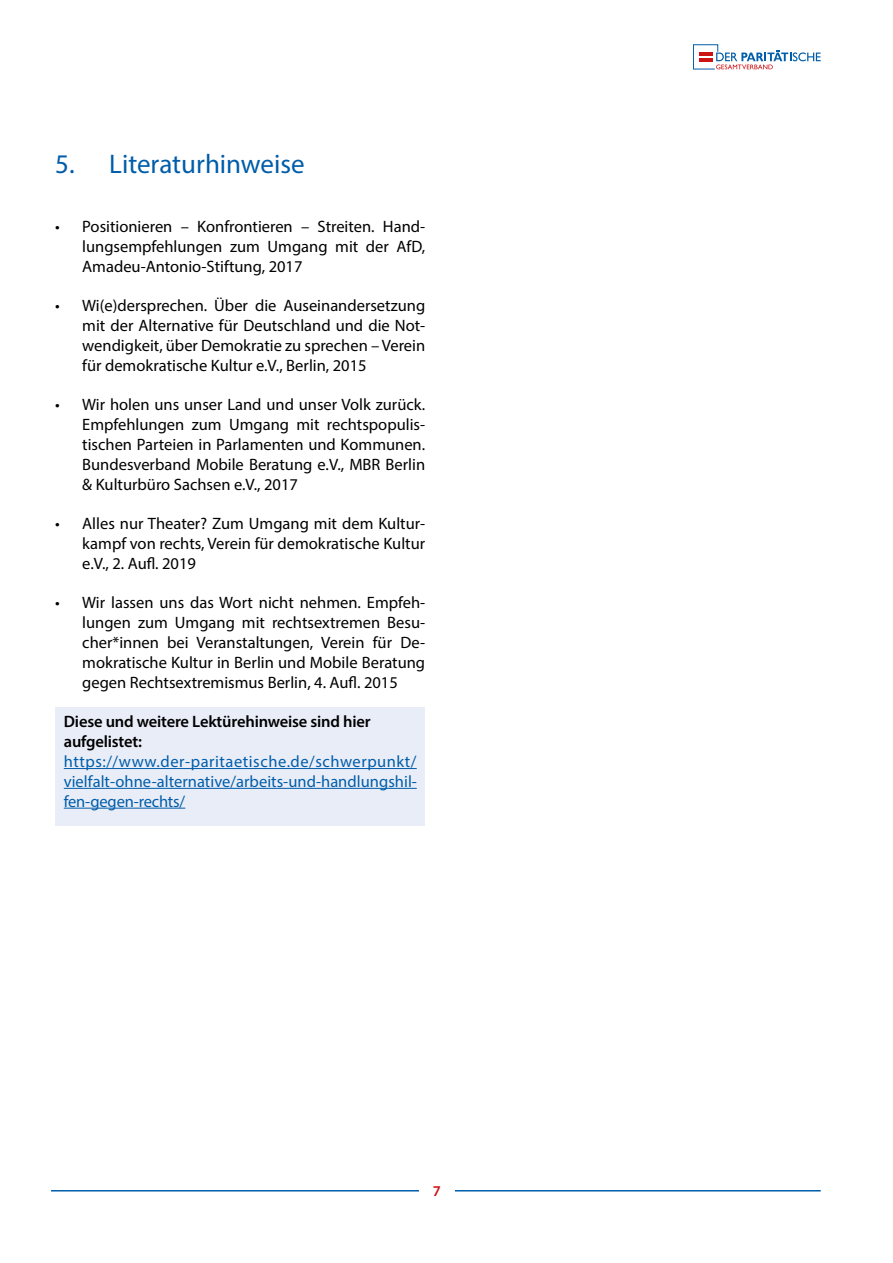
<style>
.page{position:relative;width:893px;height:1263px;background:#fff}
.page>*{position:absolute;margin:0;border:0;box-sizing:border-box;transform-origin:0 0}
.t1{font:27px "Myriad Pro";color:#005da9}
.t2{font:16.5px/19.8px "Myriad Pro";color:#000;text-align:justify}
.t3{font:16.5px/19.8px "Myriad Pro";color:#005da9;text-align:justify}
.t4{font:600 16.5px/19.8px "Myriad Pro";letter-spacing:-.01em;color:#000}
.t5{font:600 15px "Myriad Pro";color:#cd1316}
</style>
<div class="page">
<hr style="left:51px;top:1190px;width:770px;height:1px;background:#005da9">
<div style="left:419px;top:1185px;width:36px;height:26px;background:#fff"></div>
<svg style="left:693px;top:44px;width:128px;height:25px"></svg>
<div style="left:55px;top:707px;width:370px;height:119px;background:#e9edf8"></div>
<hr style="left:64px;top:768px;width:353px;height:1px;background:#005da9">
<hr style="left:64px;top:788px;width:353px;height:1px;background:#005da9">
<hr style="left:64px;top:808px;width:121px;height:1px;background:#005da9">
<h1 class="t1" style="left:55px;top:147px;width:251px">5. Literaturhinweise</h1>
<p class="t2" style="left:82px;top:217px;width:344px;text-indent:-27px">• Positionieren – Konfrontieren – Streiten. Hand&shy;lungsempfehlungen zum Umgang mit der AfD, Amadeu-Antonio-Stiftung, 2017</p>
<p class="t2" style="left:82px;top:296px;width:344px;text-indent:-27px">• Wi(e)dersprechen. Über die Auseinandersetzung mit der Alternative für Deutschland und die Not&shy;wendigkeit, über Demokratie zu sprechen – Verein für demokratische Kultur e.V., Berlin, 2015</p>
<p class="t2" style="left:82px;top:395px;width:344px;text-indent:-27px">• Wir holen uns unser Land und unser Volk zurück.<br>Empfehlungen zum Umgang mit rechtspopulis&shy;tischen Parteien in Parlamenten und Kommunen.<br>Bundesverband Mobile Beratung e.V., MBR Berlin &amp; Kulturbüro Sachsen e.V., 2017</p>
<p class="t2" style="left:82px;top:514px;width:344px;text-indent:-27px">• Alles nur Theater? Zum Umgang mit dem Kultur&shy;kampf von rechts, Verein für demokratische Kultur e.V., 2. Aufl. 2019</p>
<p class="t2" style="left:82px;top:593px;width:344px;text-indent:-27px">• Wir lassen uns das Wort nicht nehmen. Empfeh&shy;lungen zum Umgang mit rechtsextremen Besu&shy;cher*innen bei Veranstaltungen, Verein für De&shy;mokratische Kultur in Berlin und Mobile Beratung gegen Rechtsextremismus Berlin, 4. Aufl. 2015</p>
<p class="t4" style="left:64px;top:711px;width:308px">Diese und weitere Lektürehinweise sind hier aufgelistet:</p>
<p class="t3" style="left:64px;top:751px;width:355px">https://www.der-paritaetische.de/schwerpunkt/ vielfalt-ohne-alternative/arbeits-und-handlungshil&shy;fen-gegen-rechts/</p>
<p class="t5" style="left:433px;top:1182px;width:10px">7</p>
</div>
